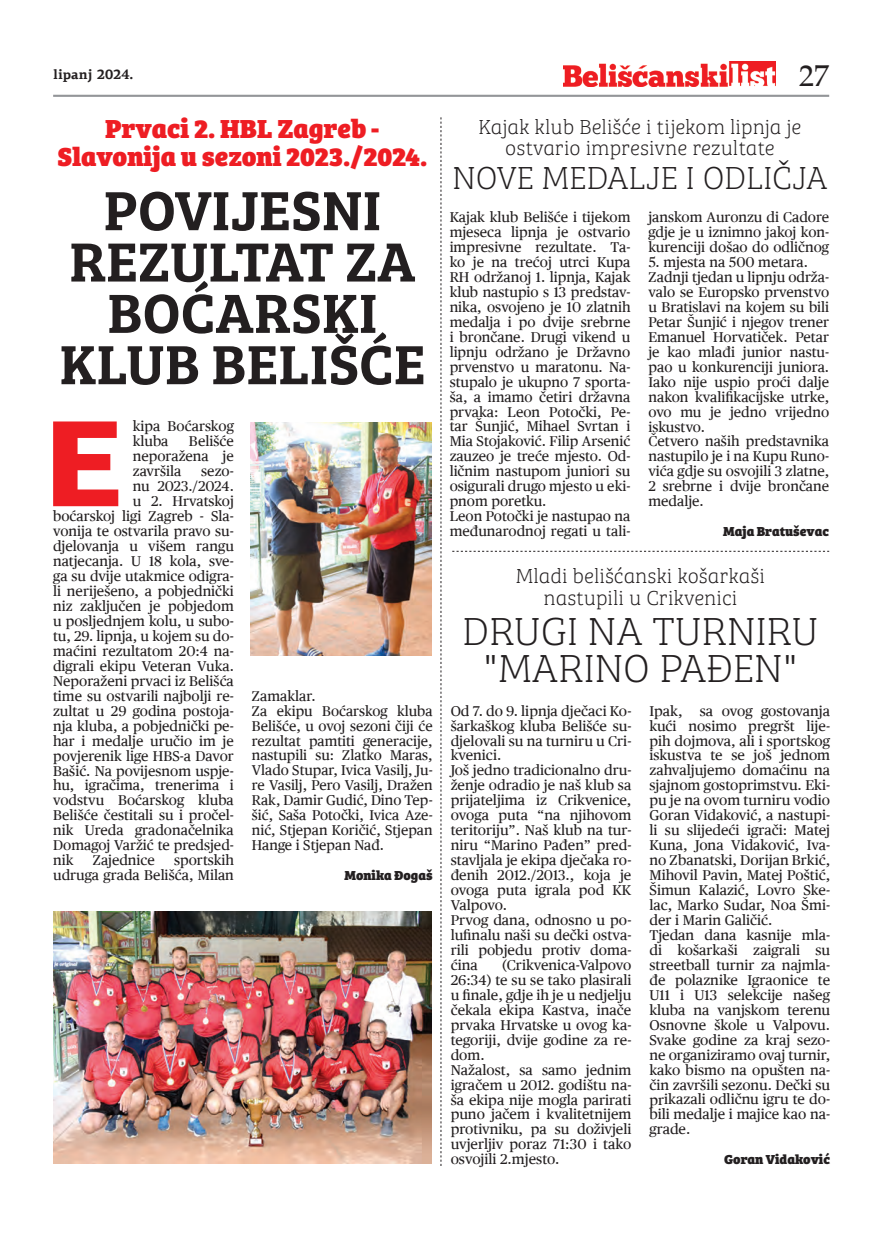
<style>
.page{position:relative;width:893px;height:1234px;background:#fff}
.page>*{position:absolute;margin:0;border:0;box-sizing:border-box;transform-origin:0 0}
.t1{font:900 122.7px "PF Agora Sans Pro";color:#ee1d23}
.t2{font:600 57px/51.3px "Bree Serif";color:#231f20;text-align:center}
.t3{font:100 40.5px/36.5px "Bree Serif";color:#231f20;text-align:center}
.t4{font:100 33px "Bree Serif";color:#231f20}
.t5{font:30px "Palatino Roman";color:#231f20}
.t6{font:800 27px/27.8px "Bree Serif";color:#ee1d23;text-align:center}
.t7{font:100 21px/21.9px "Bree Serif";color:#231f20;text-align:center}
.t8{font:14.25px/15px "Publico Text";color:#231f20}
.t9{font:800 13.5px "Bree Serif";color:#231f20}
.t10{font:700 13.5px "PF Agora Serif Pro";color:#231f20}
</style>
<div class="page">
<img style="left:563px;top:61px;width:213px;height:26px">
<hr style="left:53px;top:95px;width:776px;height:2px;background:#939598">
<img style="left:250px;top:422px;width:182px;height:233px">
<svg style="left:452px;top:551px;width:377px;height:1px"></svg>
<svg style="left:441px;top:117px;width:1px;height:1048px"></svg>
<img style="left:53px;top:911px;width:379px;height:252px">
<p class="t10" style="left:53px;top:66px;width:82px">lipanj 2024.</p>
<p class="t5" style="left:799px;top:58px;width:31px">27</p>
<p class="t6" style="left:57px;top:113px;width:372px">Prvaci 2. HBL Zagreb -<br>Slavonija u sezoni 2023./2024.</p>
<p class="t2" style="left:59px;top:181px;width:368px">POVIJESNI<br>REZULTAT ZA<br>BOĆARSKI<br>KLUB BELIŠĆE</p>
<p class="t1" style="left:45px;top:383px;width:80px">E</p>
<p class="t8" style="left:133px;top:419px;width:103px">kipa Boćarskog kluba</p>
<p class="t8" style="left:133px;top:434px;width:103px;text-align:justify;text-indent:56px">Belišće neporažena je završila</p>
<p class="t8" style="left:201px;top:463px;width:34px">sezo-</p>
<p class="t8" style="left:133px;top:478px;width:103px">nu 2023./2024.</p>
<p class="t8" style="left:133px;top:493px;width:103px">u 2. Hrvatskoj</p>
<p class="t8" style="left:53px;top:508px;width:182px">boćarskoj ligi Zagreb - Sla-</p>
<p class="t8" style="left:53px;top:523px;width:182px">vonija te ostvarila pravo su-</p>
<p class="t8" style="left:53px;top:538px;width:182px">djelovanja u višem rangu</p>
<p class="t8" style="left:53px;top:553px;width:182px">natjecanja. U 18 kola, sve-</p>
<p class="t8" style="left:53px;top:568px;width:182px">ga su dvije utakmice odigra-</p>
<p class="t8" style="left:53px;top:583px;width:182px">li neriješeno, a pobjednički</p>
<p class="t8" style="left:53px;top:598px;width:182px">niz zaključen je pobjedom</p>
<p class="t8" style="left:53px;top:613px;width:182px">u posljednjem kolu, u subo-</p>
<p class="t8" style="left:53px;top:628px;width:182px">tu, 29. lipnja, u kojem su do-</p>
<p class="t8" style="left:53px;top:643px;width:182px">maćini rezultatom 20:4 na-</p>
<p class="t8" style="left:53px;top:658px;width:182px">digrali ekipu Veteran Vuka.</p>
<p class="t8" style="left:53px;top:673px;width:182px">Neporaženi prvaci iz Belišća</p>
<p class="t8" style="left:53px;top:688px;width:182px">time su ostvarili najbolji re-</p>
<p class="t8" style="left:53px;top:703px;width:182px">zultat u 29 godina postoja-</p>
<p class="t8" style="left:53px;top:718px;width:182px">nja kluba, a pobjednički pe-</p>
<p class="t8" style="left:53px;top:733px;width:182px">har i medalje uručio im je</p>
<p class="t8" style="left:53px;top:748px;width:182px">povjerenik lige HBS-a Davor</p>
<p class="t8" style="left:53px;top:762px;width:182px">Bašić. Na povijesnom uspje-</p>
<p class="t8" style="left:53px;top:777px;width:182px">hu, igračima, trenerima i</p>
<p class="t8" style="left:53px;top:792px;width:182px">vodstvu Boćarskog kluba</p>
<p class="t8" style="left:53px;top:807px;width:182px">Belišće čestitali su i pročel-</p>
<p class="t8" style="left:53px;top:822px;width:182px">nik Ureda gradonačelnika</p>
<p class="t8" style="left:53px;top:837px;width:182px">Domagoj Varžić te predsjed-</p>
<p class="t8" style="left:53px;top:852px;width:22px">nik</p>
<p class="t8" style="left:93px;top:852px;width:64px">Zajednice</p>
<p class="t8" style="left:53px;top:852px;width:182px;text-align:right">sportskih<br>udruga grada Belišća, Milan</p>
<p class="t8" style="left:252px;top:688px;width:182px">Zamaklar.<br>Za ekipu Boćarskog kluba<br>Belišće, u ovoj sezoni čiji će rezultat pamtiti generacije, nastupili su: Zlatko Maras,<br>Vlado Stupar, Ivica Vasilj, Ju&shy;re Vasilj, Pero Vasilj, Dražen<br>Rak, Damir Gudić, Dino Tep&shy;šić, Saša Potočki, Ivica Aze&shy;nić, Stjepan Koričić, Stjepan<br>Hange i Stjepan Nađ.</p>
<p class="t9" style="left:345px;top:864px;width:90px">Monika Đogaš</p>
<p class="t7" style="left:478px;top:114px;width:324px">Kajak klub Belišće i tijekom lipnja je ostvario impresivne rezultate</p>
<p class="t4" style="left:452px;top:155px;width:377px">Nove medalje i odličja</p>
<p class="t8" style="left:450px;top:209px;width:182px">Kajak klub Belišće i tijekom mjeseca lipnja je ostvario impresivne rezultate. Ta&shy;ko je na trećoj utrci Kupa<br>RH održanoj 1. lipnja, Kajak klub nastupio s 13 predstav&shy;nika, osvojeno je 10 zlatnih medalja i po dvije srebrne i brončane. Drugi vikend u lipnju održano je Državno prvenstvo u maratonu. Na&shy;stupalo je ukupno 7 sporta&shy;ša, a imamo četiri državna prvaka: Leon Potočki, Pe&shy;tar Šunjić, Mihael Svrtan i<br>Mia Stojaković. Filip Arsenić zauzeo je treće mjesto. Od&shy;ličnim nastupom juniori su osigurali drugo mjesto u eki&shy;pnom poretku.<br>Leon Potočki je nastupao na međunarodnoj regati u tali-</p>
<p class="t8" style="left:648px;top:209px;width:182px;text-align:justify">janskom Auronzu di Cadore gdje je u iznimno jakoj kon&shy;kurenciji došao do odličnog</p>
<p class="t8" style="left:648px;top:254px;width:182px">5. mjesta na 500 metara.<br>Zadnji tjedan u lipnju održa&shy;valo se Europsko prvenstvo u Bratislavi na kojem su bili<br>Petar Šunjić i njegov trener<br>Emanuel Horvatiček. Petar je kao mlađi junior nastu&shy;pao u konkurenciji juniora.<br>Iako nije uspio proći dalje nakon kvalifikacijske utrke, ovo mu je jedno vrijedno iskustvo.<br>Četvero naših predstavnika nastupilo je i na Kupu Runo&shy;vića gdje su osvojili 3 zlatne,<br>2 srebrne i dvije brončane medalje.</p>
<p class="t9" style="left:723px;top:520px;width:108px">Maja Bratuševac</p>
<p class="t7" style="left:516px;top:563px;width:251px">Mladi belišćanski košarkaši nastupili u Crikvenici</p>
<p class="t3" style="left:463px;top:611px;width:357px">Drugi na turniru "Marino Pađen"</p>
<p class="t8" style="left:451px;top:703px;width:182px">Od 7. do 9. lipnja dječaci Ko&shy;šarkaškog kluba Belišće su&shy;djelovali su na turniru u Cri&shy;kvenici.<br>Još jedno tradicionalno dru&shy;ženje odradio je naš klub sa prijateljima iz Crikvenice, ovoga puta “na njihovom teritoriju”. Naš klub na tur&shy;niru “Marino Pađen” pred&shy;stavljala je ekipa dječaka ro&shy;đenih 2012./2013., koja je ovoga puta igrala pod KK<br>Valpovo.<br>Prvog dana, odnosno u po&shy;lufinalu naši su dečki ostva&shy;rili pobjedu protiv doma&shy;ćina</p>
<p class="t8" style="left:451px;top:957px;width:182px;text-indent:51px">(Crikvenica-Valpovo<br>26:34) te su se tako plasirali u finale, gdje ih je u nedjelju čekala ekipa Kastva, inače prvaka Hrvatske u ovog ka&shy;tegoriji, dvije godine za re&shy;dom.<br>Nažalost, sa samo jednim igračem u 2012. godištu na&shy;ša ekipa nije mogla parirati puno jačem i kvalitetnijem protivniku, pa su doživjeli uvjerljiv poraz 71:30 i tako osvojili 2.mjesto.</p>
<p class="t8" style="left:649px;top:703px;width:182px">Ipak, sa ovog gostovanja kući nosimo pregršt lije&shy;pih dojmova, ali i sportskog iskustva te se još jednom zahvaljujemo domaćinu na sjajnom gostoprimstvu. Eki&shy;pu je na ovom turniru vodio<br>Goran Vidaković, a nastupi&shy;li su slijedeći igrači: Matej<br>Kuna, Jona Vidaković, Iva&shy;no Zbanatski, Dorijan Brkić,<br>Mihovil Pavin, Matej Poštić,<br>Šimun Kalazić, Lovro Ske&shy;lac, Marko Sudar, Noa Šmi&shy;der i Marin Galičić.<br>Tjedan dana kasnije mla&shy;di košarkaši zaigrali su streetball turnir za najmla&shy;đe polaznike Igraonice te<br>U11 i U13 selekcije našeg kluba na vanjskom terenu<br>Osnovne škole u Valpovu.<br>Svake godine za kraj sezo&shy;ne organiziramo ovaj turnir, kako bismo na opušten na&shy;čin završili sezonu. Dečki su prikazali odličnu igru te do&shy;bili medalje i majice kao na&shy;grade.</p>
<p class="t9" style="left:724px;top:1148px;width:108px">Goran Vidaković</p>
</div>
